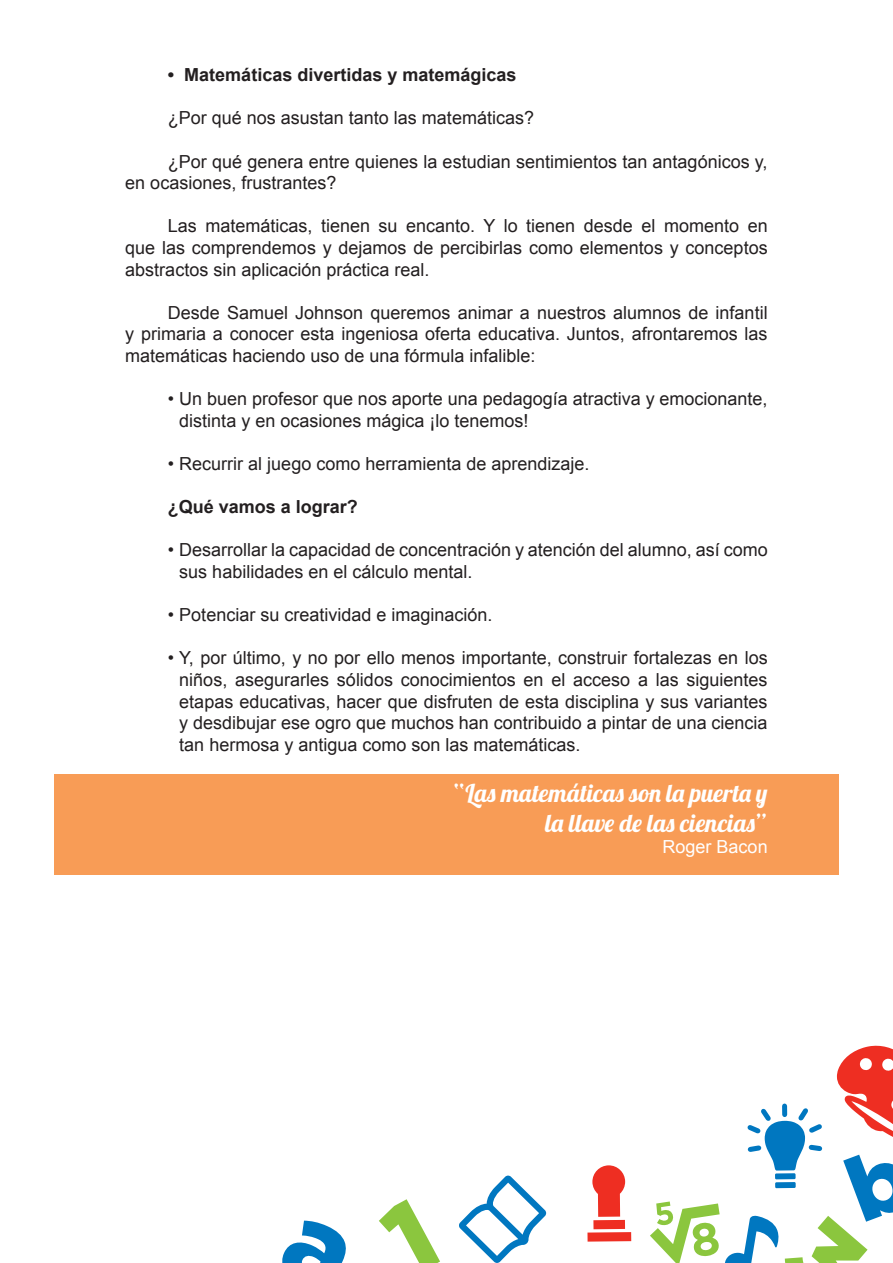
<style>
.page{position:relative;width:893px;height:1263px;background:#fff}
.page>*{position:absolute;margin:0;border:0;box-sizing:border-box;transform-origin:0 0}
.t1{font:24.75px/29.7px "Lobster 1.4";color:#fff;text-align:right}
.t2{font:18px/21.6px "Arial";color:#231f20}
.t3{font:700 18px "Arial";color:#231f20}
.t4{font:18px "Arial";color:#fff}
</style>
<div class="page">
<svg style="left:459px;top:1175px;width:88px;height:88px"></svg>
<svg style="left:282px;top:1220px;width:64px;height:43px"></svg>
<svg style="left:379px;top:1199px;width:61px;height:64px"></svg>
<svg style="left:587px;top:1165px;width:44px;height:76px"></svg>
<svg style="left:650px;top:1045px;width:243px;height:218px"></svg>
<div style="left:54px;top:774px;width:785px;height:100px;background:#f89c56"></div>
<p class="t3" style="left:168px;top:63px;width:350px">• Matemáticas divertidas y matemágicas</p>
<p class="t2" style="left:168px;top:107px;width:368px">¿Por qué nos asustan tanto las matemáticas?</p>
<p class="t2" style="left:125px;top:151px;width:644px;text-indent:43px">¿Por qué genera entre quienes la estudian sentimientos tan antagónicos y, en ocasiones, frustrantes?</p>
<p class="t2" style="left:125px;top:215px;width:644px;text-align:justify;text-indent:43px">Las matemáticas, tienen su encanto. Y lo tienen desde el momento en que las comprendemos y dejamos de percibirlas como elementos y conceptos abstractos sin aplicación práctica real.</p>
<p class="t2" style="left:125px;top:302px;width:644px;text-align:justify;text-indent:43px">Desde Samuel Johnson queremos animar a nuestros alumnos de infantil y primaria a conocer esta ingeniosa oferta educativa. Juntos, afrontaremos las matemáticas haciendo uso de una fórmula infalible:</p>
<p class="t2" style="left:179px;top:388px;width:590px;text-indent:-11px">• Un buen profesor que nos aporte una pedagogía atractiva y emocionante, distinta y en ocasiones mágica ¡lo tenemos!</p>
<p class="t2" style="left:168px;top:453px;width:423px">• Recurrir al juego como herramienta de aprendizaje.</p>
<p class="t3" style="left:168px;top:495px;width:192px">¿Qué vamos a lograr?</p>
<p class="t2" style="left:179px;top:539px;width:590px;text-indent:-11px">• Desarrollar la capacidad de concentración y atención del alumno, así como sus habilidades en el cálculo mental.</p>
<p class="t2" style="left:168px;top:604px;width:326px">• Potenciar su creatividad e imaginación.</p>
<p class="t2" style="left:179px;top:647px;width:590px;text-align:justify;text-indent:-11px">• Y, por último, y no por ello menos importante, construir fortalezas en los niños, asegurarles sólidos conocimientos en el acceso a las siguientes etapas educativas, hacer que disfruten de esta disciplina y sus variantes y desdibujar ese ogro que muchos han contribuido a pintar de una ciencia tan hermosa y antigua como son las matemáticas.</p>
<h1 class="t1" style="left:453px;top:778px;width:316px">“Las matemáticas son la puerta y la llave de las ciencias”</h1>
<p class="t4" style="left:663px;top:835px;width:107px">Roger Bacon</p>
</div>
